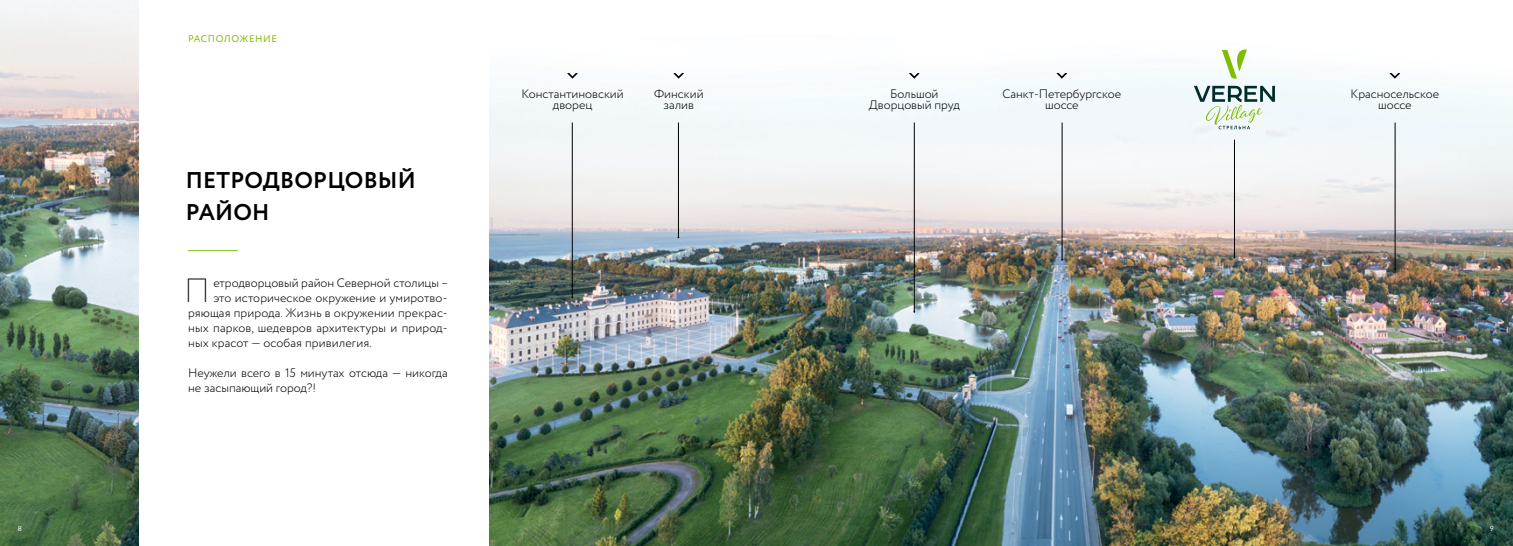
<style>
.page{position:relative;width:1513px;height:546px;background:#fff}
.page>*{position:absolute;margin:0;border:0;box-sizing:border-box;transform-origin:0 0}
.t1{font:200 33.51px "Circe";color:#000}
.t2{font:700 22.75px/31.5px "Circe";letter-spacing:.01em;color:#000}
.t3{font:300 12.25px/11.4px "Circe";color:#000;text-align:center}
.t4{font:9.62px "Circe";letter-spacing:.06em;color:#80bc00}
.t5{font:7px "Lato";color:#fff}
</style>
<div class="page">
<hr style="left:188px;top:250px;width:50px;height:1px;background:#80bc00">
<img style="left:489px;top:72px;width:1024px;height:474px">
<img style="left:0;top:0;width:138px;height:546px">
<svg style="left:567px;top:73px;width:11px;height:6px"></svg>
<svg style="left:673px;top:73px;width:11px;height:6px"></svg>
<svg style="left:909px;top:73px;width:11px;height:6px"></svg>
<svg style="left:1057px;top:73px;width:10px;height:6px"></svg>
<svg style="left:1390px;top:73px;width:10px;height:6px"></svg>
<svg style="left:1222px;top:49px;width:25px;height:30px"></svg>
<svg style="left:1194px;top:86px;width:81px;height:43px"></svg>
<hr style="left:572px;top:122px;width:1px;height:175px;background:#000">
<hr style="left:678px;top:122px;width:1px;height:115px;background:#000">
<hr style="left:914px;top:122px;width:1px;height:190px;background:#000">
<hr style="left:1062px;top:122px;width:1px;height:138px;background:#000">
<hr style="left:1395px;top:122px;width:1px;height:147px;background:#000">
<hr style="left:1234px;top:140px;width:1px;height:117px;background:#000">
<p class="t4" style="left:188px;top:32px;width:90px">РАСПОЛОЖЕНИЕ</p>
<h2 class="t2" style="left:186px;top:165px;width:231px">ПЕТРОДВОРЦОВЫЙ<br>РАЙОН</h2>
<h1 class="t1" style="left:184px;top:269px;width:27px">П</h1>
<p class="t3" style="left:213px;top:278px;width:236px">етродворцовый район Северной столицы –</p>
<p class="t3" style="left:213px;top:293px;width:236px">это историческое окружение и умиротво-</p>
<p class="t3" style="left:188px;top:307px;width:261px">ряющая природа. Жизнь в окружении прекрас-</p>
<p class="t3" style="left:188px;top:322px;width:261px">ных парков, шедевров архитектуры и природ-</p>
<p class="t3" style="left:188px;top:337px;width:185px">ных красот — особая привилегия.</p>
<p class="t3" style="left:188px;top:365px;width:261px;line-height:14.9px;text-align:left">Неужели всего в 15 минутах отсюда — никогда не засыпающий город?!</p>
<p class="t3" style="left:522px;top:88px;width:104px">Константиновский дворец</p>
<p class="t3" style="left:654px;top:88px;width:51px">Финский залив</p>
<p class="t3" style="left:869px;top:88px;width:93px">Большой<br>Дворцовый пруд</p>
<p class="t3" style="left:1002px;top:88px;width:120px">Санкт-Петербургское шоссе</p>
<p class="t3" style="left:1351px;top:88px;width:90px">Красносельское шоссе</p>
<p class="t5" style="left:18px;top:523px;width:6px">8</p>
<p class="t5" style="left:1490px;top:523px;width:6px">9</p>
</div>
